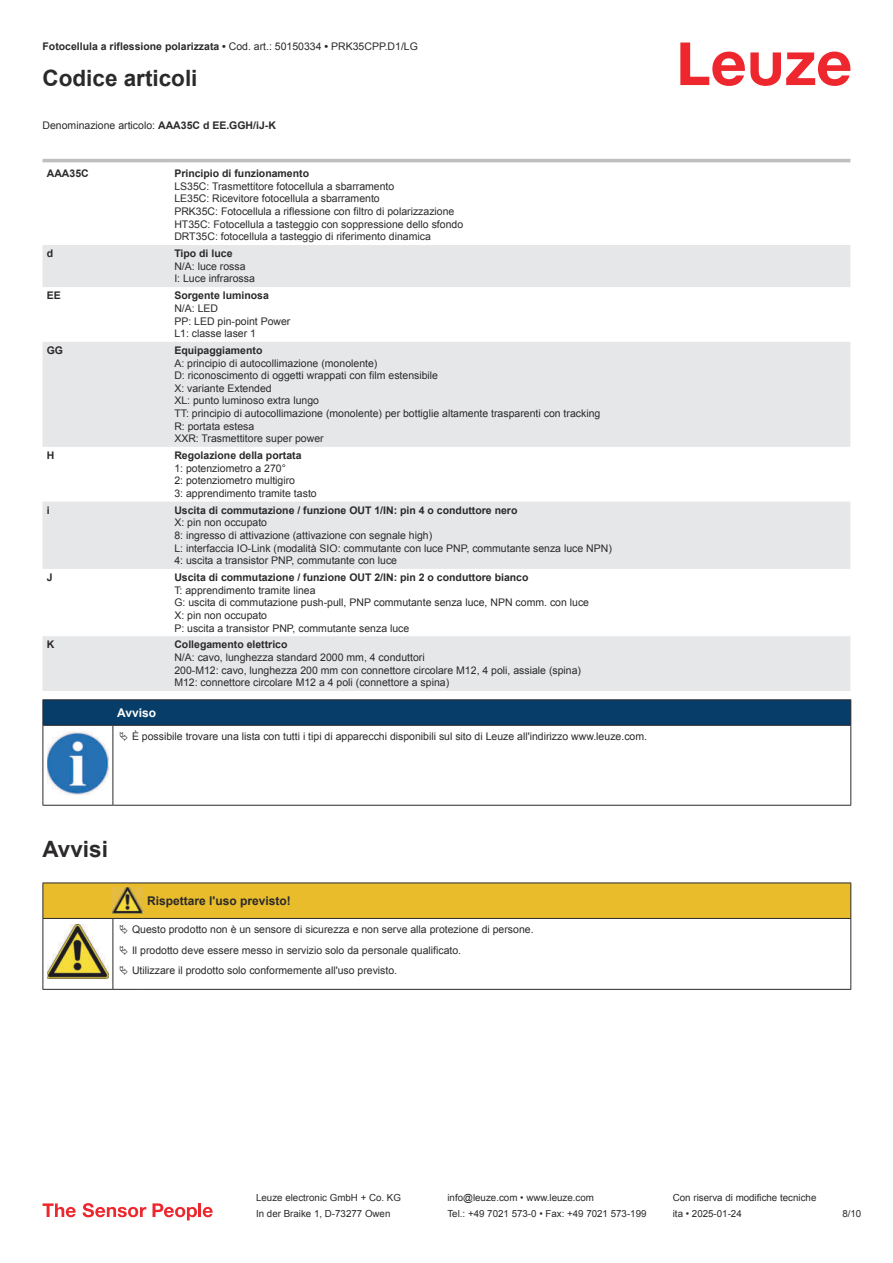
<style>
.page{position:relative;width:893px;height:1263px;background:#fff}
.page>*{position:absolute;margin:0;border:0;box-sizing:border-box;transform-origin:0 0}
.t1{font:700 22.5px "Arial";color:#2b292a}
.t2{font:700 12px "Arial";color:#2b292a}
.t3{font:700 12px "Arial";color:#fff}
.t4{font:10.5px/12.6px "Arial";color:#2b292a}
.t5{font:700 10.5px "Arial";color:#2b292a}
.t6{font:9.75px "Arial";color:#2b292a}
.s1{font-weight:400}
.s2{font-weight:700}
</style>
<div class="page">
<svg style="left:680px;top:43px;width:170px;height:43px"></svg>
<div style="left:43px;top:158px;width:807px;height:5px;background:#ebeced"></div>
<svg style="left:43px;top:245px;width:807px;height:446px;fill:#e6e7e9"></svg>
<hr style="left:43px;top:159px;width:127px;height:3px;background:#bdbfc1">
<hr style="left:170px;top:159px;width:680px;height:3px;background:#bdbfc1">
<svg style="left:43px;top:1203px;width:33px;height:14px"></svg>
<svg style="left:83px;top:1203px;width:63px;height:14px"></svg>
<svg style="left:153px;top:1203px;width:44px;height:17px"></svg>
<hr style="left:198px;top:1203px;width:3px;height:14px;background:#ed272d">
<svg style="left:203px;top:1207px;width:10px;height:10px"></svg>
<svg style="left:44px;top:726px;width:806px;height:79px"></svg>
<hr style="left:43px;top:699px;width:70px;height:1px;background:#2b292a">
<hr style="left:43px;top:725px;width:70px;height:1px;background:#2b292a">
<hr style="left:113px;top:699px;width:738px;height:1px;background:#2b292a">
<svg style="left:43px;top:700px;width:808px;height:25px;background:#063c67"></svg>
<hr style="left:113px;top:725px;width:738px;height:1px;background:#2b292a">
<hr style="left:43px;top:726px;width:1px;height:75px;background:#2b292a">
<hr style="left:113px;top:726px;width:1px;height:75px;background:#2b292a">
<hr style="left:850px;top:726px;width:1px;height:75px;background:#2b292a">
<hr style="left:43px;top:805px;width:70px;height:1px;background:#2b292a">
<hr style="left:113px;top:805px;width:738px;height:1px;background:#2b292a">
<img style="left:47px;top:732px;width:61px;height:62px">
<div style="left:115px;top:726px;width:734px;height:20px;background:#fff"></div>
<hr style="left:43px;top:882px;width:70px;height:1px;background:#2b292a">
<hr style="left:113px;top:882px;width:30px;height:1px;background:#2b292a">
<hr style="left:143px;top:882px;width:708px;height:1px;background:#2b292a">
<hr style="left:43px;top:989px;width:70px;height:1px;background:#2b292a">
<hr style="left:113px;top:989px;width:30px;height:1px;background:#2b292a">
<hr style="left:143px;top:989px;width:708px;height:1px;background:#2b292a">
<svg style="left:43px;top:883px;width:808px;height:106px"></svg>
<p class="t5" style="left:43px;top:43px;width:377px">Fotocellula a riflessione polarizzata • <span class="s1">Cod. art.: 50150334</span> • <span class="s1">PRK35CPP.D1/LG</span></p>
<h1 class="t1" style="left:43px;top:70px;width:157px">Codice articoli</h1>
<p class="t4" style="left:43px;top:120px;width:235px">Denominazione articolo: <span class="s2">AAA35C d EE.GGH/iJ-K</span></p>
<p class="t5" style="left:47px;top:170px;width:43px">AAA35C</p>
<p class="t5" style="left:174px;top:170px;width:136px">Principio di funzionamento</p>
<p class="t4" style="left:174px;top:181px;width:290px">LS35C: Trasmettitore fotocellula a sbarramento<br>LE35C: Ricevitore fotocellula a sbarramento<br>PRK35C: Fotocellula a riflessione con filtro di polarizzazione HT35C: Fotocellula a tasteggio con soppressione dello sfondo DRT35C: fotocellula a tasteggio di riferimento dinamica</p>
<p class="t5" style="left:47px;top:250px;width:8px">d</p>
<p class="t5" style="left:174px;top:250px;width:60px">Tipo di luce</p>
<p class="t4" style="left:174px;top:261px;width:82px">N/A: luce rossa<br>I: Luce infrarossa</p>
<p class="t5" style="left:47px;top:292px;width:16px">EE</p>
<p class="t5" style="left:174px;top:292px;width:96px">Sorgente luminosa</p>
<p class="t4" style="left:174px;top:303px;width:118px">N/A: LED<br>PP: LED pin-point Power<br>L1: classe laser 1</p>
<p class="t5" style="left:47px;top:346px;width:18px">GG</p>
<p class="t5" style="left:174px;top:346px;width:90px">Equipaggiamento</p>
<p class="t4" style="left:174px;top:358px;width:427px">A: principio di autocollimazione (monolente)<br>D: riconoscimento di oggetti wrappati con film estensibile<br>X: variante Extended<br>XL: punto luminoso extra lungo<br>TT: principio di autocollimazione (monolente) per bottiglie altamente trasparenti con tracking R: portata estesa<br>XXR: Trasmettitore super power</p>
<p class="t5" style="left:47px;top:451px;width:9px">H</p>
<p class="t5" style="left:174px;top:451px;width:129px">Regolazione della portata</p>
<p class="t4" style="left:174px;top:463px;width:144px">1: potenziometro a 270°<br>2: potenziometro multigiro<br>3: apprendimento tramite tasto</p>
<p class="t5" style="left:47px;top:506px;width:4px">i</p>
<p class="t5" style="left:174px;top:506px;width:345px">Uscita di commutazione / funzione OUT 1/IN: pin 4 o conduttore nero</p>
<p class="t4" style="left:174px;top:517px;width:439px">X: pin non occupato<br>8: ingresso di attivazione (attivazione con segnale high)<br>L: interfaccia IO-Link (modalità SIO: commutante con luce PNP, commutante senza luce NPN)<br>4: uscita a transistor PNP, commutante con luce</p>
<p class="t5" style="left:47px;top:573px;width:7px">J</p>
<p class="t5" style="left:174px;top:573px;width:356px">Uscita di commutazione / funzione OUT 2/IN: pin 2 o conduttore bianco</p>
<p class="t4" style="left:174px;top:585px;width:416px">T: apprendimento tramite linea<br>G: uscita di commutazione push-pull, PNP commutante senza luce, NPN comm. con luce X: pin non occupato<br>P: uscita a transistor PNP, commutante senza luce</p>
<p class="t5" style="left:47px;top:641px;width:9px">K</p>
<p class="t5" style="left:174px;top:641px;width:115px">Collegamento elettrico</p>
<p class="t4" style="left:174px;top:652px;width:408px">N/A: cavo, lunghezza standard 2000 mm, 4 conduttori<br>200-M12: cavo, lunghezza 200 mm con connettore circolare M12, 4 poli, assiale (spina)<br>M12: connettore circolare M12 a 4 poli (connettore a spina)</p>
<p class="t3" style="left:117px;top:708px;width:40px">Avviso</p>
<p class="t4" style="left:132px;top:731px;width:517px">È possibile trovare una lista con tutti i tipi di apparecchi disponibili sul sito di Leuze all'indirizzo www.leuze.com.</p>
<h1 class="t1" style="left:43px;top:840px;width:67px">Avvisi</h1>
<p class="t2" style="left:147px;top:896px;width:145px">Rispettare l'uso previsto!</p>
<p class="t4" style="left:132px;top:920px;width:403px;line-height:20.2px">Questo prodotto non è un sensore di sicurezza e non serve alla protezione di persone.<br>Il prodotto deve essere messo in servizio solo da personale qualificato.<br>Utilizzare il prodotto solo conformemente all'uso previsto.</p>
<p class="t6" style="left:256px;top:1194px;width:146px">Leuze electronic GmbH + Co. KG</p>
<p class="t6" style="left:447px;top:1194px;width:148px">info@leuze.com • www.leuze.com</p>
<p class="t6" style="left:673px;top:1194px;width:145px">Con riserva di modifiche tecniche</p>
<p class="t6" style="left:256px;top:1210px;width:136px">In der Braike 1, D-73277 Owen</p>
<p class="t6" style="left:447px;top:1210px;width:201px">Tel.: +49 7021 573-0 • Fax: +49 7021 573-199</p>
<p class="t6" style="left:673px;top:1210px;width:70px">ita • 2025-01-24</p>
<p class="t6" style="left:842px;top:1210px;width:20px">8 /10</p>
</div>
